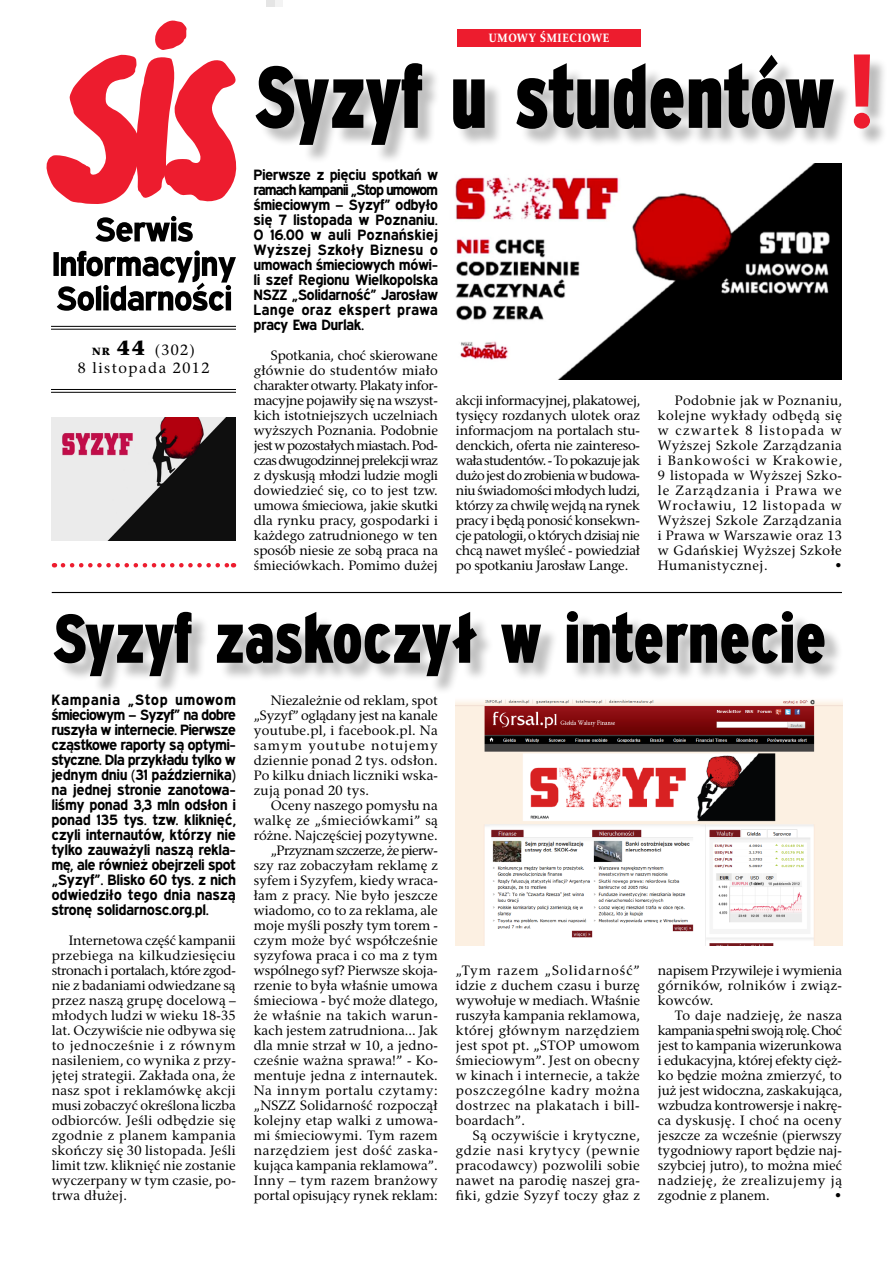
<style>
.page{position:relative;width:893px;height:1263px;background:#fff}
.page>*{position:absolute;margin:0;border:0;box-sizing:border-box;transform-origin:0 0}
.t1{font:105px "Expressway Cd Xb";color:#ed1c2e}
.t2{font:88.8px "Expressway Cd Xb";color:#000}
.t3{font:69.9px "Expressway Cd Xb";color:#000}
.t4{font:700 15px/15px "Expressway Rg";letter-spacing:.01em;color:#000;text-align:justify}
.t5{font:15px/18px "Rashel EFN";letter-spacing:.1em;color:#000;text-align:center}
.t6{font:13.5px/15px "Rashel EFN";letter-spacing:.01em;color:#000;text-align:justify}
.t7{font:700 12px "Rashel Cnd EFN";letter-spacing:.06em;color:#fff}
.s1{font-family:"Rashel EFN Black";font-size:10.5px}
.s2{font-family:"Rashel EFN Black";font-size:21px}
</style>
<div class="page">
<svg style="left:63px;top:563px;width:171px;height:4px"></svg>
<div style="left:257px;top:0;width:39px;height:6px;background:#000;opacity:.25"></div>
<hr style="left:52px;top:592px;width:790px;height:1px;background:#000">
<div style="left:457px;top:29px;width:184px;height:18px;background:#ed1c2e"></div>
<div style="left:856px;top:57px;width:32px;height:90px;background:#000;opacity:.26"></div>
<svg style="left:53px;top:250px;width:183px;height:61px"></svg>
<svg style="left:96px;top:216px;width:97px;height:26px"></svg>
<svg style="left:46px;top:20px;width:191px;height:184px"></svg>
<hr style="left:51px;top:329px;width:185px;height:1px;background:#000">
<hr style="left:51px;top:326px;width:185px;height:1px;background:#000">
<hr style="left:51px;top:392px;width:185px;height:1px;background:#000">
<hr style="left:51px;top:389px;width:185px;height:1px;background:#000">
<div style="left:259px;top:58px;width:593px;height:106px;background:#000;opacity:.25"></div>
<img style="left:455px;top:164px;width:387px;height:216px">
<img style="left:52px;top:417px;width:183px;height:123px">
<div style="left:57px;top:614px;width:786px;height:81px;background:#000;opacity:.25"></div>
<img style="left:456px;top:699px;width:387px;height:246px">
<p class="t5" style="left:78px;top:341px;width:133px"><span class="s1">nr</span> <span class="s2">44</span> (302)<br>8 listopada 2012</p>
<p class="t7" style="left:489px;top:31px;width:122px">UMOWY ŚMIECIOWE</p>
<h2 class="t2" style="left:254px;top:41px;width:582px">Syzyf u studentów</h2>
<p class="t4" style="left:254px;top:166px;width:186px">Pierwsze z pięciu spotkań w ramach kampanii „Stop umowom śmieciowym – Syzyf” odbyło się 7 listopada w Poznaniu.<br>O 16.00 w auli Poznańskiej Wyższej Szkoły Biznesu o umowach śmieciowych mówi&shy;li szef Regionu Wielkopolska NSZZ „Solidarność” Jarosław Lange oraz ekspert prawa pracy Ewa Durlak.</p>
<p class="t6" style="left:254px;top:347px;width:186px;text-indent:17px">Spotkania, choć skierowane głównie do studentów miało charakter otwarty. Plakaty infor&shy;macyjne pojawiły się na wszyst&shy;kich istotniejszych uczelniach wyższych Poznania. Podobnie jest w pozostałych miastach. Pod&shy;czas dwugodzinnej prelekcji wraz z dyskusją młodzi ludzie mogli dowiedzieć się, co to jest tzw. umowa śmieciowa, jakie skutki dla rynku pracy, gospodarki i każdego zatrudnionego w ten sposób niesie ze sobą praca na śmieciówkach. Pomimo dużej</p>
<p class="t6" style="left:456px;top:392px;width:186px">akcji informacyjnej, plakatowej, tysięcy rozdanych ulotek oraz informacjom na portalach stu&shy;denckich, oferta nie zaintereso&shy;wała studentów. - To pokazuje jak dużo jest do zrobienia w budowa&shy;niu świadomości młodych ludzi, którzy za chwilę wejdą na rynek pracy i będą ponosić konsekwn&shy;cje patologii, o których dzisiaj nie chcą nawet myśleć - powiedział po spotkaniu Jarosław Lange.</p>
<p class="t6" style="left:658px;top:392px;width:186px;text-indent:17px">Podobnie jak w Poznaniu, kolejne wykłady odbędą się w czwartek 8 listopada w Wyższej Szkole Zarządzania i Bankowości w Krakowie, 9 listopada w Wyższej Szko&shy;le Zarządzania i Prawa we Wrocławiu, 12 listopada w Wyższej Szkole Zarządzania i Prawa w Warszawie oraz 13 w Gdańskiej Wyższej Szkołe Humanistycznej.</p>
<p class="t6" style="left:835px;top:557px;width:9px">•</p>
<h1 class="t1" style="left:851px;top:25px;width:24px">!</h1>
<h3 class="t3" style="left:52px;top:595px;width:776px">Syzyf zaskoczył w internecie</h3>
<p class="t4" style="left:52px;top:691px;width:186px">Kampania „Stop umowom śmieciowym – Syzyf” na dobre ruszyła w internecie. Pierwsze cząstkowe raporty są optymi&shy;styczne. Dla przykładu tylko w jednym dniu (31 października) na jednej stronie zanotowa&shy;liśmy ponad 3,3 mln odsłon i ponad 135 tys. tzw. kliknięć, czyli internautów, którzy nie tylko zauważyli naszą rekla&shy;mę, ale również obejrzeli spot „Syzyf”. Blisko 60 tys. z nich odwiedziło tego dnia naszą stronę solidarnosc.org.pl.</p>
<p class="t6" style="left:52px;top:932px;width:186px;text-indent:17px">Internetowa część kampanii przebiega na kilkudziesięciu stronach i portalach, które zgod&shy;nie z badaniami odwiedzane są przez naszą grupę docelową – młodych ludzi w wieku 18-35 lat. Oczywiście nie odbywa się to jednocześnie i z równym nasileniem, co wynika z przy&shy;jętej strategii. Zakłada ona, że nasz spot i reklamówkę akcji musi zobaczyć określona liczba odbiorców. Jeśli odbędzie się zgodnie z planem kampania skończy się 30 listopada. Jeśli limit tzw. kliknięć nie zostanie wyczerpany w tym czasie, po&shy;trwa dłużej.</p>
<p class="t6" style="left:254px;top:692px;width:186px;text-indent:17px">Niezależnie od reklam, spot „Syzyf” oglądany jest na kanale youtube.pl, i facebook.pl. Na samym youtube notujemy dziennie ponad 2 tys. odsłon.<br>Po kilku dniach liczniki wska&shy;zują ponad 20 tys.</p>
<p class="t6" style="left:254px;top:797px;width:186px;text-align:right">Oceny naszego pomysłu na walkę ze „śmieciówkami” są różne. Najczęściej pozytywne. „Przyznam szczerze, że pierw&shy;szy raz zobaczyłam reklamę z syfem i Syzyfem, kiedy wraca&shy;łam z pracy. Nie było jeszcze wiadomo, co to za reklama, ale moje myśli poszły tym torem - czym może być współcześnie syzyfowa praca i co ma z tym wspólnego syf? Pierwsze skoja&shy;rzenie to była właśnie umowa śmieciowa - być może dlatego, że właśnie na takich warun&shy;kach jestem zatrudniona... Jak dla mnie strzał w 10, a jedno&shy;cześnie ważna sprawa!” - Ko&shy;mentuje jedna z internautek.<br>Na innym portalu czytamy: „NSZZ Solidarność rozpoczął kolejny etap walki z umowa&shy;mi śmieciowymi. Tym razem narzędziem jest dość zaska&shy;kująca kampania reklamowa”.<br>Inny – tym razem branżowy portal opisujący rynek reklam:</p>
<p class="t6" style="left:456px;top:962px;width:186px">„Tym razem „Solidarność” idzie z duchem czasu i burzę wywołuje w mediach. Właśnie ruszyła kampania reklamowa, której głównym narzędziem jest spot pt. „STOP umowom śmieciowym”. Jest on obecny w kinach i internecie, a także poszczególne kadry można dostrzec na plakatach i bill&shy;boardach”.</p>
<p class="t6" style="left:456px;top:1127px;width:186px;text-indent:17px">Są oczywiście i krytyczne, gdzie nasi krytycy (pewnie pracodawcy) pozwolili sobie nawet na parodię naszej gra&shy;fiki, gdzie Syzyf toczy głaz z</p>
<p class="t6" style="left:658px;top:962px;width:186px">napisem Przywileje i wymienia górników, rolników i związ&shy;kowców.</p>
<p class="t6" style="left:658px;top:1007px;width:186px;text-indent:17px">To daje nadzieję, że nasza kampania spełni swoją rolę. Choć jest to kampania wizerunkowa i edukacyjna, której efekty cięż&shy;ko będzie można zmierzyć, to już jest widoczna, zaskakująca, wzbudza kontrowersje i nakrę&shy;ca dyskusję. I choć na oceny jeszcze za wcześnie (pierwszy tygodniowy raport będzie naj&shy;szybciej jutro), to można mieć nadzieję, że zrealizujemy ją zgodnie z planem.</p>
<p class="t6" style="left:834px;top:1187px;width:9px">•</p>
</div>
